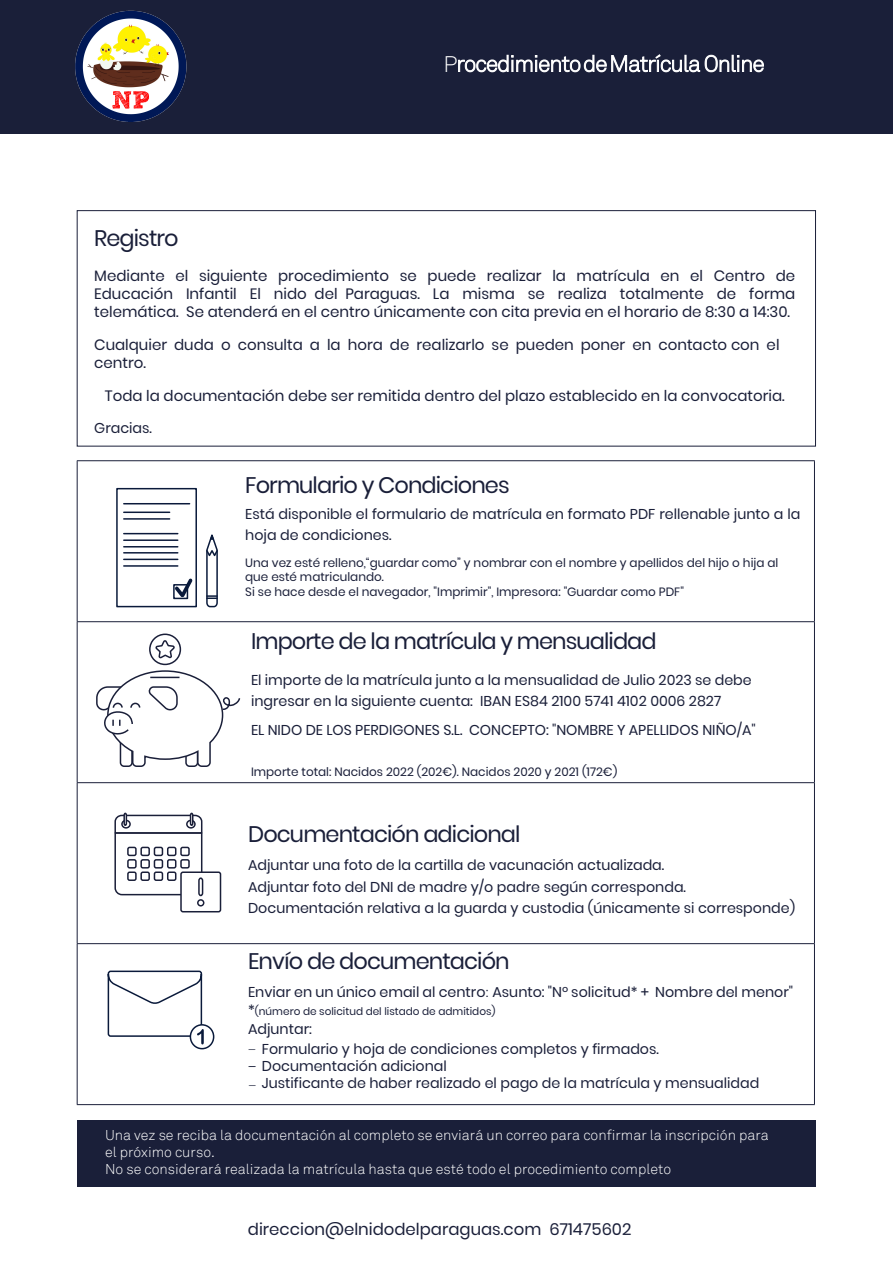
<style>
.page{position:relative;width:893px;height:1263px;background:#fff}
.page>*{position:absolute;margin:0;border:0;box-sizing:border-box;transform-origin:0 0}
.t1{font:22.5px "Poppins";letter-spacing:-.04em;color:#1a1f39}
.t2{font:300 22.5px "Akkurat";letter-spacing:-.04em;color:#fff}
.t3{font:16.5px "Poppins";color:#1a1f39}
.t4{font:15px/18px "Poppins";color:#1a1f39;text-align:justify}
.t5{font:14.25px/21.6px "Poppins";color:#1a1f39}
.t6{font:300 14.25px/17.1px "Akkurat";color:#fff}
.t7{font:300 14.25px "NNFC Akkurat";color:#1a1f39}
.t8{font:12px/14.4px "Poppins";color:#1a1f39}
.t9{font:10.5px "Poppins";color:#1a1f39}
.s1{font-style:inherit}
.s2{font-family:"NNFC Akkurat";font-weight:300}
.s3{font-size:14.25px}
</style>
<div class="page">
<hr style="left:77px;top:621px;width:738px;height:1px;background:#1a1f39">
<hr style="left:77px;top:782px;width:738px;height:1px;background:#1a1f39">
<hr style="left:77px;top:943px;width:738px;height:1px;background:#1a1f39">
<hr style="left:77px;top:460px;width:738px;height:1px;background:#1a1f39">
<hr style="left:77px;top:461px;width:1px;height:160px;background:#1a1f39">
<hr style="left:814px;top:461px;width:1px;height:160px;background:#1a1f39">
<hr style="left:77px;top:622px;width:1px;height:160px;background:#1a1f39">
<hr style="left:814px;top:622px;width:1px;height:160px;background:#1a1f39">
<hr style="left:77px;top:783px;width:1px;height:160px;background:#1a1f39">
<hr style="left:814px;top:783px;width:1px;height:160px;background:#1a1f39">
<hr style="left:77px;top:944px;width:1px;height:160px;background:#1a1f39">
<hr style="left:814px;top:944px;width:1px;height:160px;background:#1a1f39">
<hr style="left:77px;top:1104px;width:738px;height:1px;background:#1a1f39">
<div style="left:116px;top:488px;width:81px;height:119px;background:#fff;border:2px solid #0a1a3b"></div>
<svg style="left:173px;top:584px;width:15px;height:15px"></svg>
<svg style="left:175px;top:578px;width:18px;height:19px"></svg>
<hr style="left:124px;top:503px;width:66px;height:1px;background:#0b1a3b">
<hr style="left:124px;top:511px;width:46px;height:2px;background:#0b1a3b">
<hr style="left:124px;top:518px;width:46px;height:2px;background:#0b1a3b">
<hr style="left:124px;top:533px;width:54px;height:1px;background:#0b1a3b">
<hr style="left:124px;top:539px;width:54px;height:2px;background:#0b1a3b">
<hr style="left:124px;top:546px;width:54px;height:1px;background:#0b1a3b">
<hr style="left:124px;top:552px;width:54px;height:1px;background:#0b1a3b">
<hr style="left:124px;top:559px;width:54px;height:1px;background:#0b1a3b">
<hr style="left:124px;top:565px;width:54px;height:2px;background:#0b1a3b">
<svg style="left:206px;top:534px;width:12px;height:74px"></svg>
<div style="left:190px;top:1024px;width:24px;height:25px;border:2px solid #0a1a3b;border-radius:50%"></div>
<svg style="left:107px;top:970px;width:97px;height:74px"></svg>
<div style="left:0;top:0;width:893px;height:133px;background:#1a1f39"></div>
<div style="left:77px;top:210px;width:739px;height:236px;border:1px solid #1a1f39"></div>
<div style="left:77px;top:1120px;width:739px;height:66px;background:#1a1f39"></div>
<svg style="left:96px;top:633px;width:145px;height:134px"></svg>
<img style="left:75px;top:10px;width:112px;height:112px">
<div style="left:180px;top:871px;width:41px;height:41px;border:2px solid #1a1f39;border-radius:2px"></div>
<svg style="left:114px;top:812px;width:90px;height:94px"></svg>
<h1 class="t2" style="left:443px;top:50px;width:323px">Procedimiento de Matrícula Online</h1>
<h1 class="t1" style="left:94px;top:225px;width:86px">Registro</h1>
<p class="t4" style="left:94px;top:266px;width:703px">Mediante el siguiente procedimiento se puede realizar la matrícula en el Centro de Educación Infantil El nido del Paraguas. La misma se realiza totalmente de forma telemática. Se atenderá en el centro únicamente con cita previa en el horario de 8:30 a 14:30.</p>
<p class="t4" style="left:94px;top:335px;width:687px">Cualquier duda o consulta a la hora de realizarlo se pueden poner en contacto con el centro.</p>
<p class="t4" style="left:105px;top:386px;width:681px">Toda la documentación debe ser remitida dentro del plazo establecido en la convocatoria.</p>
<p class="t5" style="left:94px;top:417px;width:59px">Gracias.</p>
<h1 class="t1" style="left:245px;top:472px;width:266px">Formulario y Condiciones</h1>
<p class="t5" style="left:245px;top:503px;width:557px">Está disponible el formulario de matrícula en formato PDF rellenable junto a la hoja de condiciones<span class="s1">.</span></p>
<p class="t8" style="left:245px;top:555px;width:535px">Una vez esté relleno,“guardar como” y nombrar con el nombre y apellidos del hijo o hija al que esté matriculando.<br>Si se hace desde el navegador, "Imprimir", Impresora: "Guardar como PDF"</p>
<h1 class="t1" style="left:251px;top:628px;width:407px">Importe de la matrícula y mensualidad</h1>
<p class="t5" style="left:251px;top:669px;width:502px">El importe de la matrícula junto a la mensualidad de Julio 2023 se debe ingresar en la siguiente cuenta: IBAN ES84 2100 5741 4102 0006 2827</p>
<p class="t5" style="left:251px;top:720px;width:506px">EL NIDO DE LOS PERDIGONES S.L. CONCEPTO: "NOMBRE Y APELLIDOS NIÑO/A"</p>
<p class="t8" style="left:251px;top:764px;width:368px">Importe total: Nacidos 2022 (202€). Nacidos 2020 y 2021 (172€)</p>
<h1 class="t1" style="left:248px;top:821px;width:274px">Documentación adicional</h1>
<p class="t5" style="left:248px;top:854px;width:549px">Adjuntar una foto de la cartilla de vacunación actualizada.<br>Adjuntar foto del DNI de madre y/o padre según corresponda.<br>Documentación relativa a la guarda y custodia (únicamente si corresponde)</p>
<h1 class="t1" style="left:248px;top:948px;width:263px">Envío de documentación</h1>
<p class="t5" style="left:248px;top:981px;width:546px">Enviar en un único email al centro<span class="s2">:</span> Asunto: "Nº solicitud* + Nombre del menor"</p>
<p class="t9" style="left:248px;top:1006px;width:249px"><span class="s3">*</span>(número de solicitud del listado de admitidos)</p>
<p class="t5" style="left:248px;top:1018px;width:65px">Adjuntar:</p>
<p class="t5" style="left:248px;top:1038px;width:412px"><span class="s2">–</span> Formulario y hoja de condiciones completos y firmados.</p>
<p class="t5" style="left:262px;top:1057px;width:499px;line-height:17.1px;text-indent:-14px"><span class="s2">–</span> Documentación adicional<br>Justificante de haber realizado el pago de la matrícula y mensualidad</p>
<p class="t7" style="left:248px;top:1075px;width:10px">–</p>
<p class="t6" style="left:105px;top:1126px;width:665px">Una vez se reciba la documentación al completo se enviará un correo para confirmar la inscripción para el próximo curso.<br>No se considerará realizada la matrícula hasta que esté todo el procedimiento completo</p>
<p class="t3" style="left:248px;top:1219px;width:385px">direccion@elnidodelparaguas.com 671475602</p>
</div>
